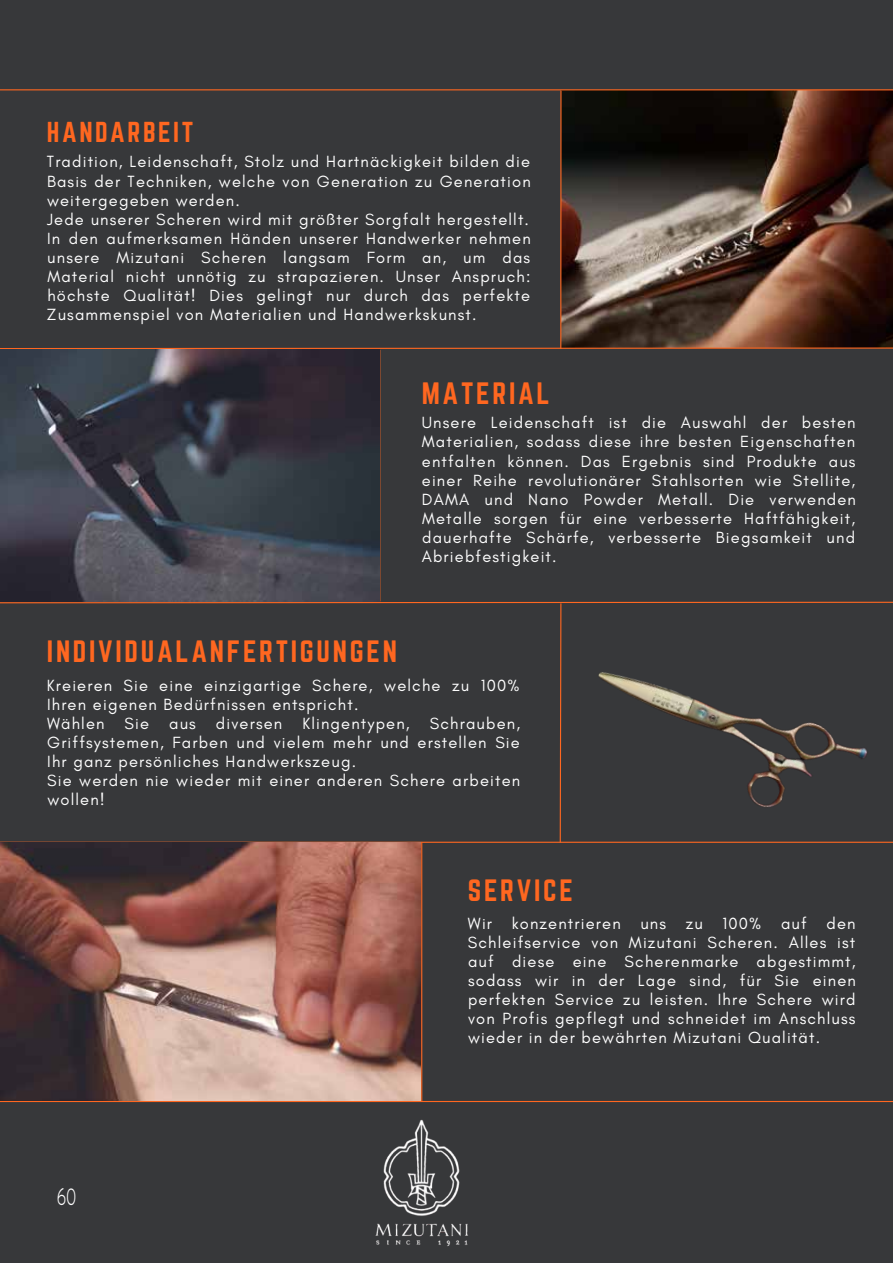
<style>
.page{position:relative;width:893px;height:1263px;background:#fff}
.page>*{position:absolute;margin:0;border:0;box-sizing:border-box;transform-origin:0 0}
.t1{font:27px "Norwester";letter-spacing:.1em;color:#ff6720}
.t2{font:25.2px "Norwester";letter-spacing:.1em;color:#ff6720}
.t3{font:300 24px "Averta Std";color:#fff;scale:.69 1}
.t4{font:16.5px/19px "Glacial Indifference";letter-spacing:.07em;color:#fefefe}
.t5{font:16.5px/19.2px "Glacial Indifference";letter-spacing:.07em;color:#fff;text-align:justify}
</style>
<div class="page">
<div style="left:0;top:0;width:892px;height:1262px;background:#37383a"></div>
<img style="left:562px;top:91px;width:330px;height:256px">
<hr style="left:379px;top:350px;width:1px;height:251px;background:#ff6720">
<hr style="left:560px;top:91px;width:2px;height:258px;background:#ff6720">
<hr style="left:0;top:89px;width:892px;height:1px;background:#ff6720">
<svg style="left:0;top:347px;width:892px;height:3px"></svg>
<img style="left:0;top:349px;width:379px;height:252px">
<hr style="left:421px;top:843px;width:1px;height:258px;background:#ff6720">
<svg style="left:0;top:601px;width:892px;height:242px"></svg>
<hr style="left:0;top:1101px;width:892px;height:1px;background:#ff6720">
<img style="left:0;top:843px;width:421px;height:257px">
<img style="left:375px;top:1119px;width:93px;height:128px">
<h2 class="t2" style="left:47px;top:120px;width:148px">HANDARBEIT</h2>
<p class="t4" style="left:47px;top:153px;width:485px">Tradition, Leidenschaft, Stolz und Hartnäckigkeit bilden die Basis der Techniken, welche von Generation zu Generation weitergegeben werden.<br>Jede unserer Scheren wird mit größter Sorgfalt hergestellt.<br>In den aufmerksamen Händen unserer Handwerker nehmen unsere Mizutani Scheren langsam Form an, um das Material nicht unnötig zu strapazieren. Unser Anspruch: höchste Qualität! Dies gelingt nur durch das perfekte Zusammenspiel von Materialien und Handwerkskunst.</p>
<h1 class="t1" style="left:422px;top:380px;width:130px">MATERIAL</h1>
<p class="t4" style="left:422px;top:414px;width:436px;text-align:justify">Unsere Leidenschaft ist die Auswahl der besten Materialien, sodass diese ihre besten Eigenschaften entfalten können. Das Ergebnis sind Produkte aus einer Reihe revolutionärer Stahlsorten wie Stellite, DAMA und Nano Powder Metall. Die verwenden Metalle sorgen für eine verbesserte Haftfähigkeit, dauerhafte Schärfe, verbesserte Biegsamkeit und Abriebfestigkeit.</p>
<h1 class="t1" style="left:47px;top:638px;width:351px">INDIVIDUALANFERTIGUNGEN</h1>
<p class="t4" style="left:47px;top:676px;width:475px">Kreieren Sie eine einzigartige Schere, welche zu 100% Ihren eigenen Bedürfnissen entspricht.<br>Wählen Sie aus diversen Klingentypen, Schrauben, Griffsystemen, Farben und vielem mehr und erstellen Sie Ihr ganz persönliches Handwerkszeug.<br>Sie werden nie wieder mit einer anderen Schere arbeiten wollen!</p>
<h3 class="t3" style="left:57px;top:1182px;width:30px">60</h3>
<h1 class="t1" style="left:468px;top:877px;width:106px">SERVICE</h1>
<p class="t5" style="left:468px;top:914px;width:389px">Wir konzentrieren uns zu 100% auf den Schleifservice von Mizutani Scheren. Alles ist auf diese eine Scherenmarke abgestimmt, sodass wir in der Lage sind, für Sie einen perfekten Service zu leisten. Ihre Schere wird von Profis gepflegt und schneidet im Anschluss wieder in der bewährten Mizutani Qualität.</p>
</div>
